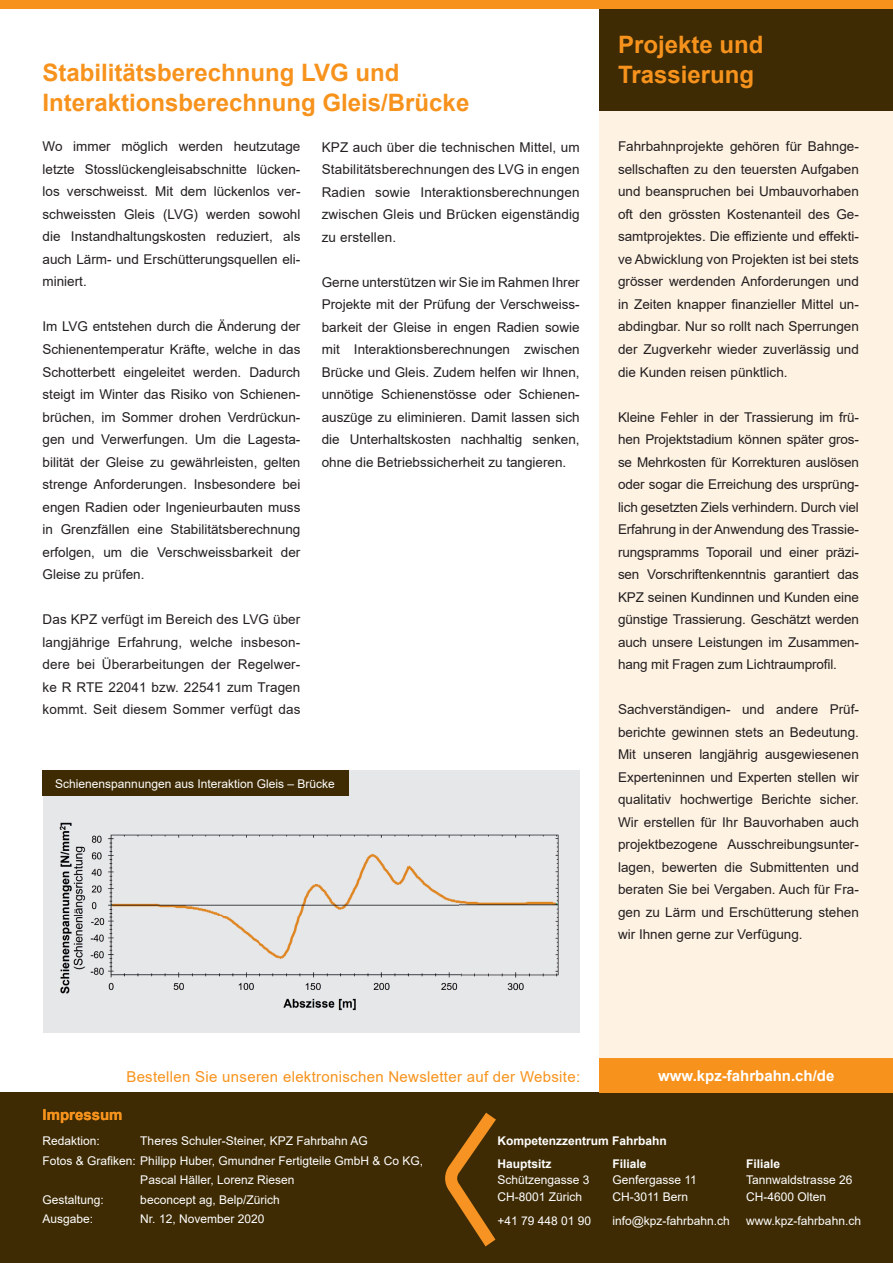
<style>
.page{position:relative;width:893px;height:1263px;background:#fff}
.page>*{position:absolute;margin:0;border:0;box-sizing:border-box;transform-origin:0 0}
.t1{font:700 24px/30px "Arial";color:#f7931d}
.t2{font:15px "Arial";letter-spacing:.02em;color:#f7931d}
.t3{font:700 15px "Arial";color:#fff}
.t4{font:700 15px "Arial";color:#f7931d}
.t5{font:13.5px/22.5px "Arial";color:#231f20;text-align:justify}
.t6{font:12px/16.5px "Arial";color:#fff}
.t7{font:700 12px/22.5px "Arial";color:#fff}
</style>
<div class="page">
<div style="left:0;top:1093px;width:893px;height:170px;background:#3e2b03"></div>
<div style="left:600px;top:94px;width:293px;height:998px;background:#fef2e3"></div>
<div style="left:600px;top:9px;width:293px;height:102px;background:#3e2b03"></div>
<div style="left:600px;top:1059px;width:293px;height:34px;background:#f7931d"></div>
<div style="left:43px;top:770px;width:537px;height:263px;background:#e6e7e9"></div>
<div style="left:43px;top:770px;width:306px;height:26px;background:#3e2b03"></div>
<svg style="left:445px;top:1113px;width:51px;height:133px"></svg>
<img style="left:59px;top:823px;width:500px;height:187px">
<div style="left:0;top:0;width:893px;height:9px;background:#f7931d"></div>
<h1 class="t1" style="left:43px;top:57px;width:428px">Stabilitätsberechnung LVG und<br>Interaktionsberechnung Gleis/Brücke</h1>
<p class="t5" style="left:43px;top:135px;width:259px">Wo immer möglich werden heutzutage letzte Stosslückengleisabschnitte lücken&shy;los verschweisst. Mit dem lückenlos ver&shy;schweissten Gleis (LVG) werden sowohl die Instandhaltungskosten reduziert, als auch Lärm- und Erschütterungsquellen eli&shy;miniert.</p>
<p class="t5" style="left:43px;top:315px;width:259px">Im LVG entstehen durch die Änderung der Schienentemperatur Kräfte, welche in das Schotterbett eingeleitet werden. Dadurch steigt im Winter das Risiko von Schienen&shy;brüchen, im Sommer drohen Verdrückun&shy;gen und Verwerfungen. Um die Lagesta&shy;bilität der Gleise zu gewährleisten, gelten strenge Anforderungen. Insbesondere bei engen Radien oder Ingenieurbauten muss in Grenzfällen eine Stabilitätsberechnung erfolgen, um die Verschweissbarkeit der Gleise zu prüfen.</p>
<p class="t5" style="left:43px;top:608px;width:259px">Das KPZ verfügt im Bereich des LVG über langjährige Erfahrung, welche insbeson&shy;dere bei Überarbeitungen der Regelwer&shy;ke R RTE 22041 bzw. 22541 zum Tragen kommt. Seit diesem Sommer verfügt das</p>
<p class="t5" style="left:322px;top:135px;width:259px">KPZ auch über die technischen Mittel, um Stabilitätsberechnungen des LVG in engen Radien sowie Interaktionsberechnungen zwischen Gleis und Brücken eigenständig zu erstellen.</p>
<p class="t5" style="left:322px;top:270px;width:259px">Gerne unterstützen wir Sie im Rahmen Ihrer Projekte mit der Prüfung der Verschweiss&shy;barkeit der Gleise in engen Radien sowie mit Interaktionsberechnungen zwischen Brücke und Gleis. Zudem helfen wir Ihnen, unnötige Schienenstösse oder Schienen&shy;auszüge zu eliminieren. Damit lassen sich die Unterhaltskosten nachhaltig senken, ohne die Betriebssicherheit zu tangieren.</p>
<p class="t6" style="left:55px;top:775px;width:281px">Schienenspannungen aus Interaktion Gleis – Brücke</p>
<h1 class="t1" style="left:618px;top:30px;width:147px">Projekte und<br>Trassierung</h1>
<p class="t5" style="left:618px;top:135px;width:242px">Fahrbahnprojekte gehören für Bahnge&shy;sellschaften zu den teuersten Aufgaben und beanspruchen bei Umbauvorhaben oft den grössten Kostenanteil des Ge&shy;samtprojektes. Die effiziente und effekti&shy;ve Abwicklung von Projekten ist bei stets grösser werdenden Anforderungen und in Zeiten knapper finanzieller Mittel un&shy;abdingbar. Nur so rollt nach Sperrungen der Zugverkehr wieder zuverlässig und die Kunden reisen pünktlich.</p>
<p class="t5" style="left:618px;top:405px;width:242px">Kleine Fehler in der Trassierung im frü&shy;hen Projektstadium können später gros&shy;se Mehrkosten für Korrekturen auslösen oder sogar die Erreichung des ursprüng&shy;lich gesetzten Ziels verhindern. Durch viel Erfahrung in der Anwendung des Trassie&shy;rungspramms Toporail und einer präzi&shy;sen Vorschriftenkenntnis garantiert das KPZ seinen Kundinnen und Kunden eine günstige Trassierung. Geschätzt werden auch unsere Leistungen im Zusammen&shy;hang mit Fragen zum Lichtraumprofil.</p>
<p class="t5" style="left:618px;top:698px;width:242px">Sachverständigen- und andere Prüf&shy;berichte gewinnen stets an Bedeutung.<br>Mit unseren langjährig ausgewiesenen Experteninnen und Experten stellen wir qualitativ hochwertige Berichte sicher.<br>Wir erstellen für Ihr Bauvorhaben auch projektbezogene Ausschreibungsunter&shy;lagen, bewerten die Submittenten und beraten Sie bei Vergaben. Auch für Fra&shy;gen zu Lärm und Erschütterung stehen wir Ihnen gerne zur Verfügung.</p>
<p class="t2" style="left:126px;top:1066px;width:455px">Bestellen Sie unseren elektronischen Newsletter auf der Website:</p>
<p class="t3" style="left:658px;top:1065px;width:178px">www.kpz-fahrbahn.ch/de</p>
<p class="t4" style="left:43px;top:1104px;width:82px">Impressum</p>
<p class="t6" style="left:43px;top:1133px;width:59px">Redaktion:</p>
<p class="t6" style="left:140px;top:1133px;width:229px">Theres Schuler-Steiner, KPZ Fahrbahn AG</p>
<p class="t6" style="left:43px;top:1152px;width:382px">Fotos &amp; Grafiken: Philipp Huber, Gmundner Fertigteile GmbH &amp; Co KG,</p>
<p class="t6" style="left:140px;top:1172px;width:156px">Pascal Häller, Lorenz Riesen</p>
<p class="t6" style="left:43px;top:1191px;width:63px">Gestaltung:</p>
<p class="t6" style="left:140px;top:1191px;width:141px">beconcept ag, Belp/Zürich</p>
<p class="t6" style="left:43px;top:1211px;width:52px">Ausgabe:</p>
<p class="t6" style="left:140px;top:1211px;width:126px">Nr. 12, November 2020</p>
<p class="t7" style="left:497px;top:1130px;width:171px">Kompetenzzentrum Fahrbahn<br>Hauptsitz</p>
<p class="t6" style="left:497px;top:1171px;width:94px">Schützengasse 3<br>CH-8001 Zürich</p>
<p class="t7" style="left:612px;top:1152px;width:36px">Filiale</p>
<p class="t6" style="left:612px;top:1171px;width:86px">Genfergasse 11<br>CH-3011 Bern</p>
<p class="t7" style="left:746px;top:1152px;width:36px">Filiale</p>
<p class="t6" style="left:746px;top:1171px;width:108px">Tannwaldstrasse 26<br>CH-4600 Olten</p>
<p class="t6" style="left:497px;top:1212px;width:95px">+41 79 448 01 90</p>
<p class="t6" style="left:612px;top:1212px;width:119px">info@kpz-fahrbahn.ch</p>
<p class="t6" style="left:746px;top:1212px;width:116px">www.kpz-fahrbahn.ch</p>
</div>
